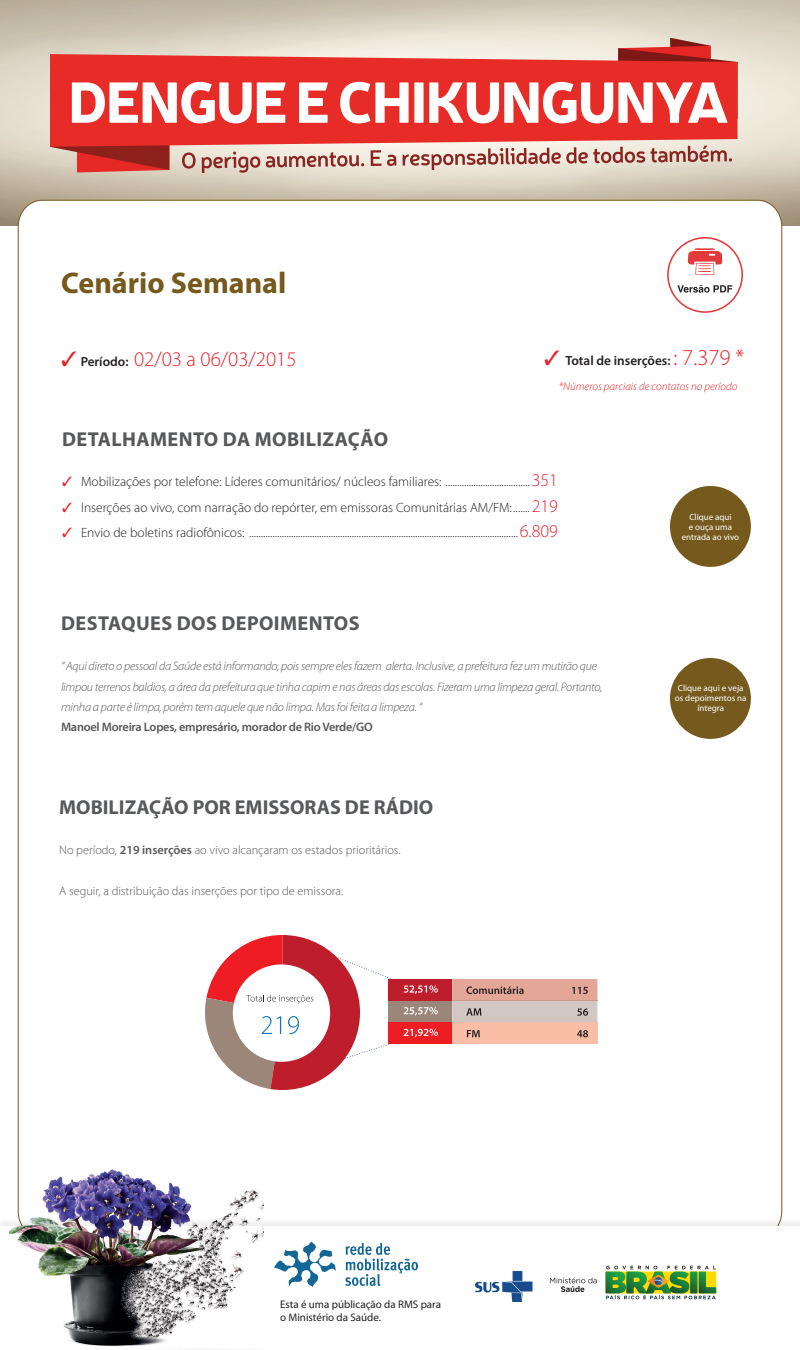
<style>
.page{position:relative;width:800px;height:1350px;background:#fff}
.page>*{position:absolute;margin:0;border:0;box-sizing:border-box;transform-origin:0 0}
.t1{font:700 30px "Myriad Pro";color:#75591d}
.t2{font:300 20.8px "Myriad Pro";color:#e7222a}
.titulo_18{font:700 20.2px "Myriad Pro";color:#58595b}
.titulo_18-2{font:700 20.2px "Myriad Pro";letter-spacing:.02em;color:#57585a}
.titulo_18-3{font:700 20.2px "Myriad Pro";letter-spacing:.02em;color:#58595b}
.t3{font:300 13.4px "Myriad Pro";color:#231f20}
.t4{font:600 13.3px "Myriad Pro";color:#231f20}
.assinatura_depoiment{font:italic 300 12.3px/20.2px "Myriad Pro";letter-spacing:-.02em;color:#58595b}
.assinatura_depoiment-2{font:300 12.3px "Myriad Pro";color:#58595b}
.assinatura_depoiment-3{font:600 12.3px "Myriad Pro";letter-spacing:-.02em;color:#58595b}
.t5{font:italic 300 11.2px "Myriad Pro";color:#e7222a}
.t6{font:11px/13.2px "Myriad Pro";color:#231f20}
.t7{font:9px/9.9px "Myriad Pro";color:#fff;text-align:center}
.s1{font-weight:600;font-size:13.3px;color:#231f20}
.s2{color:#e7222a}
.s3{font-weight:300;font-size:22.7px;color:#e7222a}
.s4{font-size:17.9px;color:#e7222a}
.s5{font-weight:600}
</style>
<div class="page">
<img style="left:0;top:0;width:800px;height:226px">
<div style="left:18px;top:200px;width:764px;height:1038px;background:#fff;border-radius:25px"></div>
<div style="left:0;top:1216px;width:800px;height:125px;background:#f6f6f6"></div>
<div style="left:0;top:1226px;width:800px;height:114px;background:#fff"></div>
<div style="left:670px;top:486px;width:81px;height:81px;background:#75591d;border-radius:50%"></div>
<div style="left:670px;top:658px;width:81px;height:81px;background:#75591d;border-radius:50%"></div>
<div style="left:667px;top:237px;width:76px;height:76px;border:2px solid #e23a3a;border-radius:50%"></div>
<svg style="left:688px;top:248px;width:34px;height:27px"></svg>
<svg style="left:677px;top:285px;width:55px;height:8px"></svg>
<svg style="left:550px;top:1277px;width:47px;height:15px"></svg>
<svg style="left:605px;top:1266px;width:111px;height:33px"></svg>
<svg style="left:274px;top:1241px;width:62px;height:46px"></svg>
<svg style="left:345px;top:1243px;width:73px;height:43px"></svg>
<img style="left:476px;top:1271px;width:57px;height:31px">
<svg style="left:50px;top:38px;width:688px;height:135px;background:#e6827b"></svg>
<img style="left:9px;top:1160px;width:254px;height:190px">
<div style="left:389px;top:979px;width:63px;height:22px;background:#be1d2c"></div>
<div style="left:389px;top:1001px;width:63px;height:21px;background:#9b8679"></div>
<div style="left:389px;top:1022px;width:63px;height:22px;background:#ee1d23"></div>
<div style="left:452px;top:1022px;width:145px;height:22px;background:#fabda6"></div>
<svg style="left:452px;top:979px;width:145px;height:43px;background:#d1afa5"></svg>
<svg style="left:467px;top:1030px;width:13px;height:7px"></svg>
<svg style="left:577px;top:1030px;width:11px;height:7px"></svg>
<svg style="left:205px;top:935px;width:233px;height:155px"></svg>
<p class="t1" style="left:61px;top:266px;width:227px">Cenário Semanal</p>
<p class="t2" style="left:61px;top:347px;width:237px">✓ <span class="s1">Período:</span> 02/03 a 06/03/2015</p>
<p class="t4" style="left:544px;top:353px;width:202px"><span class="s2">✓</span> Total de inserções: <span class="s3">: 7.379 *</span></p>
<p class="t5" style="left:559px;top:381px;width:180px">*Números parciais de contatos no período</p>
<p class="titulo_18-2" style="left:62px;top:428px;width:327px">DETALHAMENTO DA MOBILIZAÇÃO</p>
<p class="t3" style="left:62px;top:475px;width:498px"><span class="s2">✓</span> Mobilizações por telefone: Líderes comunitários/ núcleos familiares: ....................................<span class="s4">351</span></p>
<p class="t3" style="left:62px;top:500px;width:498px"><span class="s2">✓</span> Inserções ao vivo, com narração do repórter, em emissoras Comunitárias AM/FM: .......<span class="s4">219</span></p>
<p class="t3" style="left:62px;top:525px;width:498px"><span class="s2">✓</span> Envio de boletins radiofônicos: ...................................................................................................................<span class="s4">6.809</span></p>
<p class="titulo_18-3" style="left:61px;top:612px;width:300px">DESTAQUES DOS DEPOIMENTOS</p>
<p class="assinatura_depoiment" style="left:61px;top:657px;width:543px">“ Aqui direto o pessoal da Saúde está informando, pois sempre eles fazem alerta. Inclusive, a prefeitura fez um mutirão que limpou terrenos baldios, a área da prefeitura que tinha capim e nas áreas das escolas. Fizeram uma limpeza geral. Portanto, minha a parte é limpa, porém tem aquele que não limpa. Mas foi feita a limpeza. “</p>
<p class="assinatura_depoiment-3" style="left:61px;top:720px;width:313px">Manoel Moreira Lopes, empresário, morador de Rio Verde/GO</p>
<p class="titulo_18" style="left:59px;top:796px;width:376px">MOBILIZAÇÃO POR EMISSORAS DE RÁDIO</p>
<p class="assinatura_depoiment-2" style="left:59px;top:844px;width:343px">No período, <span class="s5">219 inserções</span> ao vivo alcançaram os estados prioritários.</p>
<p class="assinatura_depoiment-2" style="left:59px;top:884px;width:286px">A seguir, a distribuição das inserções por tipo de emissora:</p>
<p class="t7" style="left:682px;top:512px;width:59px">Clique aqui<br>e ouça uma entrada ao vivo</p>
<p class="t7" style="left:675px;top:684px;width:73px">Clique aqui e veja os depoimentos na íntegra</p>
<p class="t6" style="left:280px;top:1298px;width:163px">Esta é uma públicação da RMS para o Ministério da Saúde.</p>
</div>
